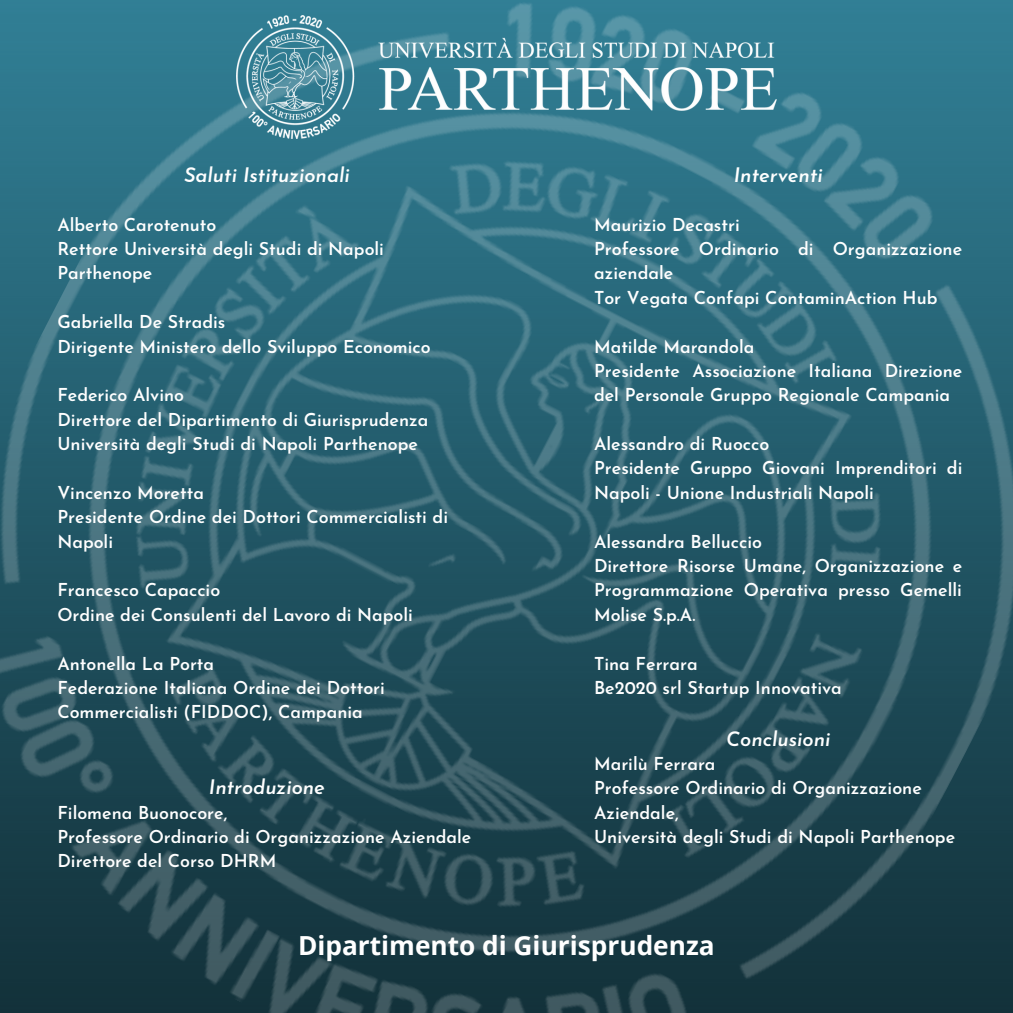
<style>
.page{position:relative;width:1013px;height:1013px;background:#fff}
.page>*{position:absolute;margin:0;border:0;box-sizing:border-box;transform-origin:0 0}
.t1{font:700 26.25px "Open Sans";color:#fff}
.t2{font:italic 600 20px "Josefin Sans";color:#fff}
.t3{font:600 17.75px/24.4px "Josefin Sans";color:#fff}
</style>
<div class="page">
<img style="left:0;top:0;width:1012px;height:1012px">
<img style="left:236px;top:15px;width:540px;height:124px">
<p class="t2" style="left:184px;top:167px;width:167px">Saluti Istituzionali</p>
<p class="t3" style="left:57px;top:214px;width:160px">Alberto Carotenuto</p>
<p class="t3" style="left:57px;top:238px;width:328px">Rettore Università degli Studi di Napoli<br>Parthenope</p>
<p class="t3" style="left:57px;top:311px;width:169px">Gabriella De Stradis</p>
<p class="t3" style="left:57px;top:336px;width:375px">Dirigente Ministero dello Sviluppo Economico</p>
<p class="t3" style="left:57px;top:385px;width:128px">Federico Alvino</p>
<p class="t3" style="left:57px;top:409px;width:372px">Direttore del Dipartimento di Giurisprudenza<br>Università degli Studi di Napoli Parthenope</p>
<p class="t3" style="left:57px;top:482px;width:148px">Vincenzo Moretta</p>
<p class="t3" style="left:57px;top:506px;width:392px">Presidente Ordine dei Dottori Commercialisti di<br>Napoli</p>
<p class="t3" style="left:57px;top:580px;width:164px">Francesco Capaccio</p>
<p class="t3" style="left:57px;top:604px;width:357px">Ordine dei Consulenti del Lavoro di Napoli</p>
<p class="t3" style="left:57px;top:653px;width:158px">Antonella La Porta</p>
<p class="t3" style="left:57px;top:677px;width:329px">Federazione Italiana Ordine dei Dottori<br>Commercialisti (FIDDOC), Campania</p>
<p class="t2" style="left:209px;top:779px;width:117px">Introduzione</p>
<p class="t3" style="left:57px;top:802px;width:171px">Filomena Buonocore,</p>
<p class="t3" style="left:57px;top:826px;width:415px">Professore Ordinario di Organizzazione Aziendale<br>Direttore del Corso DHRM</p>
<p class="t2" style="left:734px;top:167px;width:90px">Interventi</p>
<p class="t3" style="left:594px;top:214px;width:147px">Maurizio Decastri</p>
<p class="t3" style="left:594px;top:238px;width:370px">Professore Ordinario di Organizzazione aziendale</p>
<p class="t3" style="left:594px;top:287px;width:345px">Tor Vegata Confapi ContaminAction Hub</p>
<p class="t3" style="left:594px;top:336px;width:162px">Matilde Marandola</p>
<p class="t3" style="left:594px;top:360px;width:370px">Presidente Associazione Italiana Direzione del Personale Gruppo Regionale Campania</p>
<p class="t3" style="left:594px;top:433px;width:177px">Alessandro di Ruocco</p>
<p class="t3" style="left:594px;top:458px;width:370px">Presidente Gruppo Giovani Imprenditori di<br>Napoli - Unione Industriali Napoli</p>
<p class="t3" style="left:594px;top:531px;width:169px">Alessandra Belluccio</p>
<p class="t3" style="left:594px;top:555px;width:370px;text-align:justify">Direttore Risorse Umane, Organizzazione e Programmazione Operativa presso Gemelli Molise S.p.A.</p>
<p class="t3" style="left:594px;top:653px;width:105px">Tina Ferrara</p>
<p class="t3" style="left:594px;top:677px;width:249px">Be2020 srl Startup Innovativa</p>
<p class="t2" style="left:726px;top:730px;width:106px">Conclusioni</p>
<p class="t3" style="left:594px;top:753px;width:123px">Marilù Ferrara</p>
<p class="t3" style="left:594px;top:777px;width:329px">Professore Ordinario di Organizzazione<br>Aziendale,</p>
<p class="t3" style="left:594px;top:826px;width:362px">Università degli Studi di Napoli Parthenope</p>
<p class="t1" style="left:298px;top:927px;width:418px">Dipartimento di Giurisprudenza</p>
</div>
